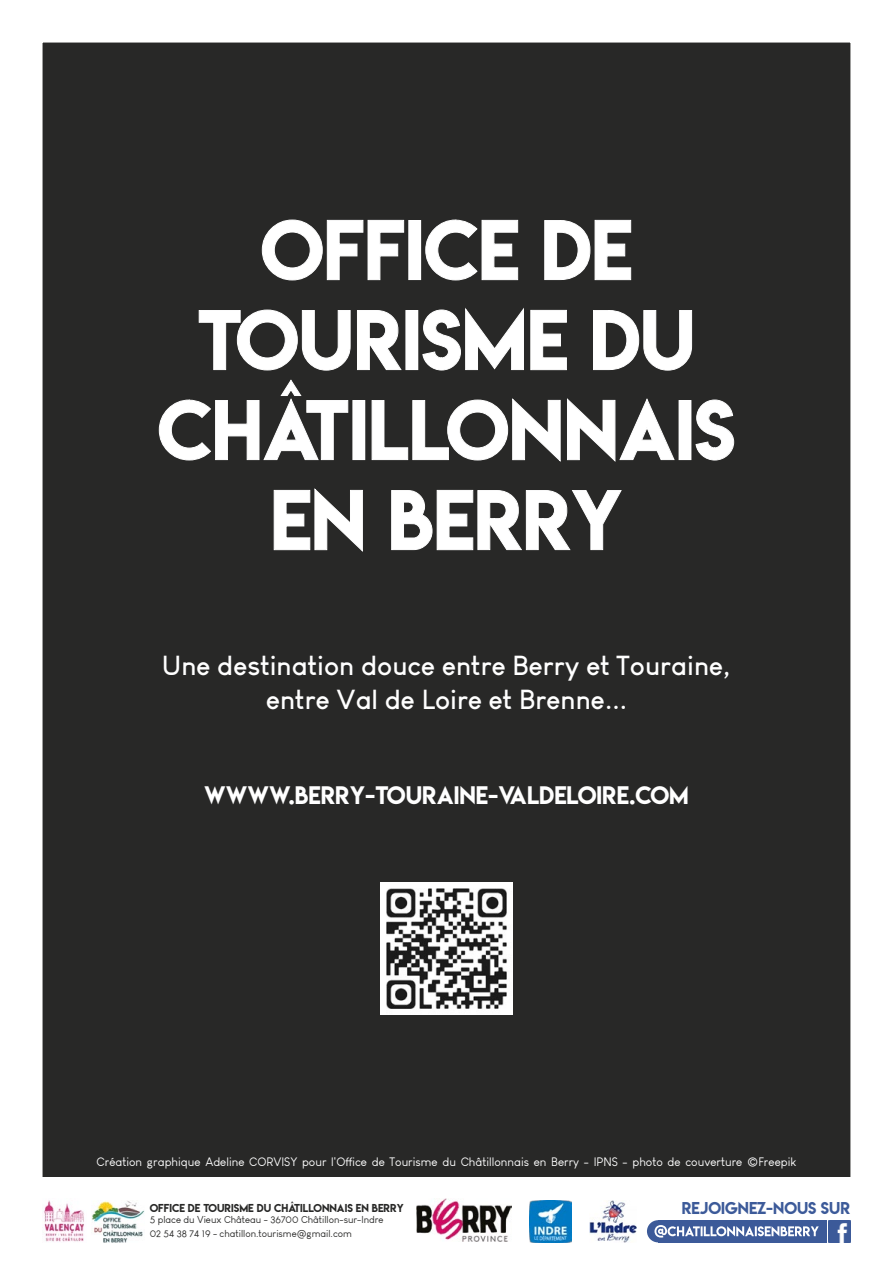
<style>
.page{position:relative;width:893px;height:1263px;background:#fff}
.page>*{position:absolute;margin:0;border:0;box-sizing:border-box;transform-origin:0 0}
.t1{font:75px/90px "Lemon Milk";color:#fff;text-align:center}
.t2{font:700 27px/34.2px "Louis George Cafe";color:#fff;text-align:center}
.t3{font:22.5px "Lemon Milk";color:#fff}
.t4{font:15.3px "Lemon Milk";color:#3c5a99}
.t5{font:12px "Louis George Cafe";color:#fff}
.t6{font:10.2px "Lemon Milk";color:#282827}
.t7{font:9.9px/13.5px "Louis George Cafe";color:#282827}
</style>
<div class="page">
<div style="left:21px;top:21px;width:851px;height:1221px;background:#282827"></div>
<div style="left:0;top:0;width:893px;height:1263px;border:43px solid #fff"></div>
<div style="left:0;top:1178px;width:893px;height:85px;background:#fff"></div>
<img style="left:91px;top:1200px;width:53px;height:42px">
<img style="left:590px;top:1200px;width:46px;height:42px">
<img style="left:530px;top:1200px;width:42px;height:42px">
<img style="left:828px;top:1220px;width:22px;height:22px">
<div style="left:658px;top:1220px;width:168px;height:22px;background:#3c5a99"></div>
<div style="left:647px;top:1220px;width:22px;height:22px;background:#3c5a99;border-radius:50%"></div>
<svg style="left:654px;top:1225px;width:165px;height:12px"></svg>
<img style="left:416px;top:1198px;width:96px;height:43px">
<svg style="left:262px;top:219px;width:142px;height:62px"></svg>
<div style="left:408px;top:220px;width:13px;height:60px;border:1px solid #fff"></div>
<svg style="left:425px;top:219px;width:93px;height:62px"></svg>
<svg style="left:544px;top:220px;width:87px;height:60px"></svg>
<svg style="left:198px;top:309px;width:153px;height:62px"></svg>
<svg style="left:357px;top:310px;width:45px;height:60px"></svg>
<svg style="left:422px;top:307px;width:102px;height:64px"></svg>
<svg style="left:530px;top:310px;width:37px;height:60px"></svg>
<svg style="left:593px;top:310px;width:99px;height:61px"></svg>
<svg style="left:159px;top:379px;width:189px;height:82px"></svg>
<div style="left:352px;top:400px;width:13px;height:60px;border:1px solid #fff"></div>
<svg style="left:371px;top:398px;width:304px;height:64px"></svg>
<svg style="left:695px;top:399px;width:39px;height:62px"></svg>
<svg style="left:273px;top:488px;width:90px;height:64px"></svg>
<svg style="left:391px;top:489px;width:231px;height:61px"></svg>
<img style="left:380px;top:882px;width:133px;height:133px">
<img style="left:44px;top:1200px;width:40px;height:42px">
<h1 class="t1" style="left:158px;top:205px;width:579px">OFFICE DE<br>TOURISME DU<br>CHÂTILLONNAIS<br>EN BERRY</h1>
<h2 class="t2" style="left:162px;top:648px;width:571px">Une destination douce entre Berry et Touraine, entre Val de Loire et Brenne...</h2>
<h3 class="t3" style="left:204px;top:779px;width:486px">WWWW.BERRY-TOURAINE-VALDELOIRE.COM</h3>
<p class="t5" style="left:97px;top:1154px;width:701px">Création graphique Adeline CORVISY pour l'Office de Tourisme du Châtillonnais en Berry - IPNS - photo de couverture ©Freepik</p>
<p class="t6" style="left:150px;top:1200px;width:256px">OFFICE DE TOURISME DU CHÂTILLONNAIS EN BERRY</p>
<p class="t4" style="left:682px;top:1197px;width:170px">REJOIGNEZ-NOUS SUR</p>
<p class="t7" style="left:150px;top:1213px;width:235px">5 place du Vieux Château - 36700 Châtillon-sur-Indre<br>02 54 38 74 19 - chatillon.tourisme@gmail.com</p>
</div>
